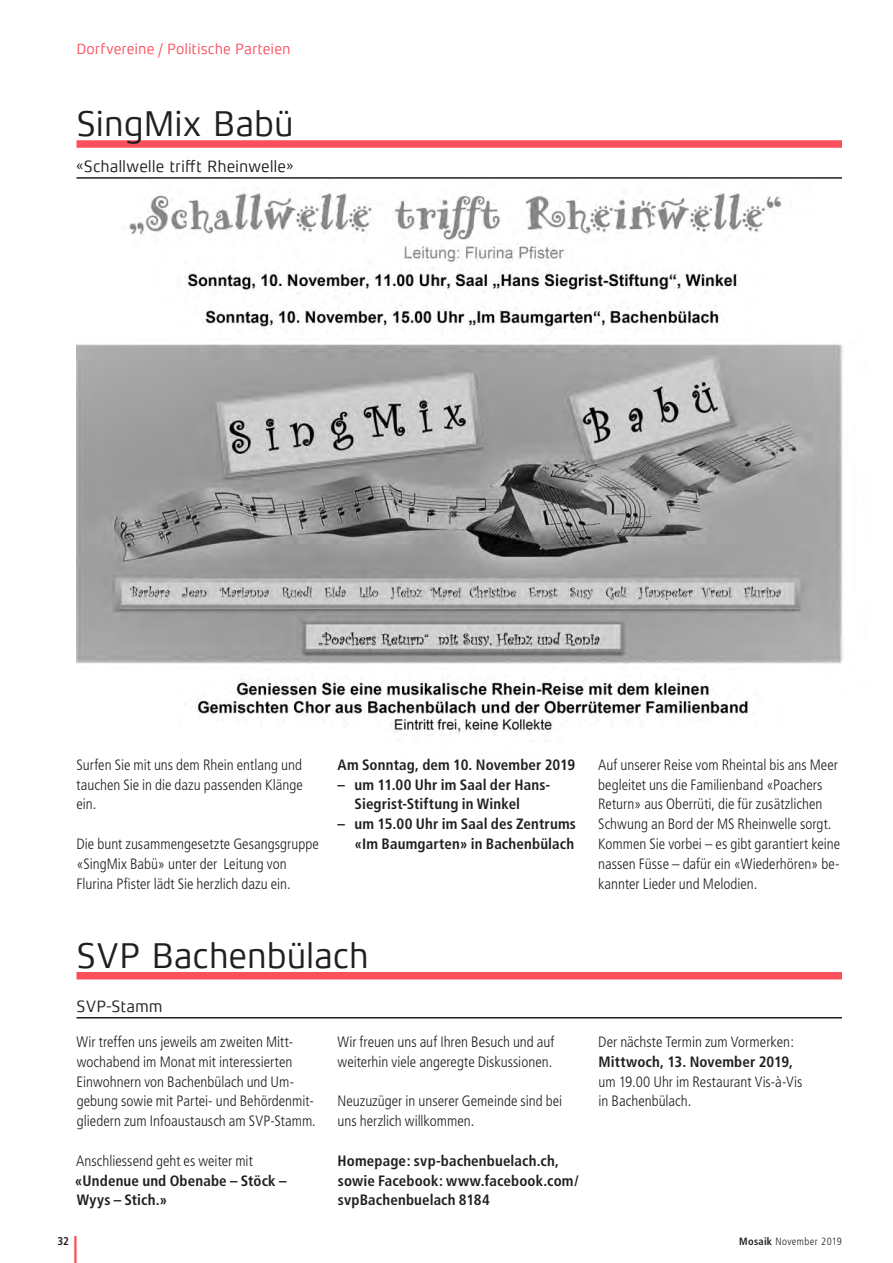
<style>
.page{position:relative;width:893px;height:1263px;background:#fff}
.page>*{position:absolute;margin:0;border:0;box-sizing:border-box;transform-origin:0 0}
.t1{font:36px "Xenois Sans Pro";letter-spacing:-.015em;color:#231f20}
.t2{font:16.5px "Xenois Sans Pro";letter-spacing:-.01em;color:#231f20}
.t3{font:300 condensed 15px/19.8px "Frutiger";color:#231f20}
.t4{font:700 condensed 15px/19.8px "Frutiger";letter-spacing:.01em;color:#231f20}
.t5{font:15px "Xenois Sans Pro";letter-spacing:-.005em;color:#fc4f5e}
.t6{font:700 condensed 11.25px "Frutiger";color:#231f20}
.t7{font:300 condensed 10.5px "Frutiger";letter-spacing:.045em;color:#231f20}
.s1{font-weight:700}
</style>
<div class="page">
<hr style="left:74px;top:1236px;width:3px;height:27px;background:#fc4f5e">
<img style="left:77px;top:192px;width:766px;height:543px">
<div style="left:77px;top:140px;width:765px;height:8px;background:#fc4f5e"></div>
<hr style="left:77px;top:177px;width:765px;height:2px;background:#231f20">
<div style="left:77px;top:972px;width:765px;height:7px;background:#fc4f5e"></div>
<hr style="left:77px;top:1017px;width:765px;height:1px;background:#231f20">
<p class="t5" style="left:77px;top:40px;width:216px">Dorfvereine / Politische Parteien</p>
<h1 class="t1" style="left:77px;top:103px;width:219px">SingMix Babü</h1>
<p class="t2" style="left:77px;top:157px;width:218px">«Schallwelle trifft Rheinwelle»</p>
<p class="t3" style="left:77px;top:755px;width:228px;text-align:justify">Surfen Sie mit uns dem Rhein entlang und tauchen Sie in die dazu passenden Klänge ein.</p>
<p class="t3" style="left:77px;top:834px;width:244px">Die bunt zusammengesetzte Gesangsgruppe «SingMix Babü» unter der Leitung von<br>Flurina Pfister lädt Sie herzlich dazu ein.</p>
<p class="t4" style="left:337px;top:755px;width:239px">Am Sonntag, dem 10. November 2019</p>
<p class="t4" style="left:355px;top:774px;width:197px;text-indent:-17px">– um 11.00 Uhr im Saal der Hans-<br>Siegrist-Stiftung in Winkel</p>
<p class="t4" style="left:337px;top:814px;width:240px;text-align:right">– um 15.00 Uhr im Saal des Zentrums «Im Baumgarten» in Bachenbülach</p>
<p class="t3" style="left:598px;top:755px;width:244px">Auf unserer Reise vom Rheintal bis ans Meer begleitet uns die Familienband «Poachers Return» aus Oberrüti, die für zusätzlichen Schwung an Bord der MS Rheinwelle sorgt.<br>Kommen Sie vorbei – es gibt garantiert keine nassen Füsse – dafür ein «Wiederhören» be&shy;kannter Lieder und Melodien.</p>
<h1 class="t1" style="left:77px;top:935px;width:294px">SVP Bachenbülach</h1>
<p class="t2" style="left:77px;top:997px;width:88px">SVP-Stamm</p>
<p class="t3" style="left:77px;top:1032px;width:241px">Wir treffen uns jeweils am zweiten Mitt&shy;wochabend im Monat mit interessierten Einwohnern von Bachenbülach und Um&shy;gebung sowie mit Partei- und Behördenmit&shy;gliedern zum Infoaustausch am SVP-Stamm.</p>
<p class="t3" style="left:76px;top:1151px;width:178px">Anschliessend geht es weiter mit</p>
<p class="t4" style="left:75px;top:1170px;width:213px">«Undenue und Obenabe – Stöck –<br>Wyys – Stich.»</p>
<p class="t3" style="left:337px;top:1032px;width:219px">Wir freuen uns auf Ihren Besuch und auf weiterhin viele angeregte Diskussionen.</p>
<p class="t3" style="left:337px;top:1091px;width:226px">Neuzuzüger in unserer Gemeinde sind bei uns herzlich willkommen.</p>
<p class="t4" style="left:338px;top:1151px;width:243px">Homepage: svp-bachenbuelach.ch, sowie Facebook: www.facebook.com/ svpBachenbuelach 8184</p>
<p class="t3" style="left:598px;top:1032px;width:197px">Der nächste Termin zum Vormerken:</p>
<p class="t4" style="left:598px;top:1052px;width:196px">Mittwoch, 13. November 2019,</p>
<p class="t3" style="left:598px;top:1072px;width:205px">um 19.00 Uhr im Restaurant Vis-à-Vis in Bachenbülach.</p>
<p class="t6" style="left:57px;top:1234px;width:13px">32</p>
<p class="t7" style="left:739px;top:1235px;width:104px"><span class="s1">Mosaik</span> November 2019</p>
</div>
